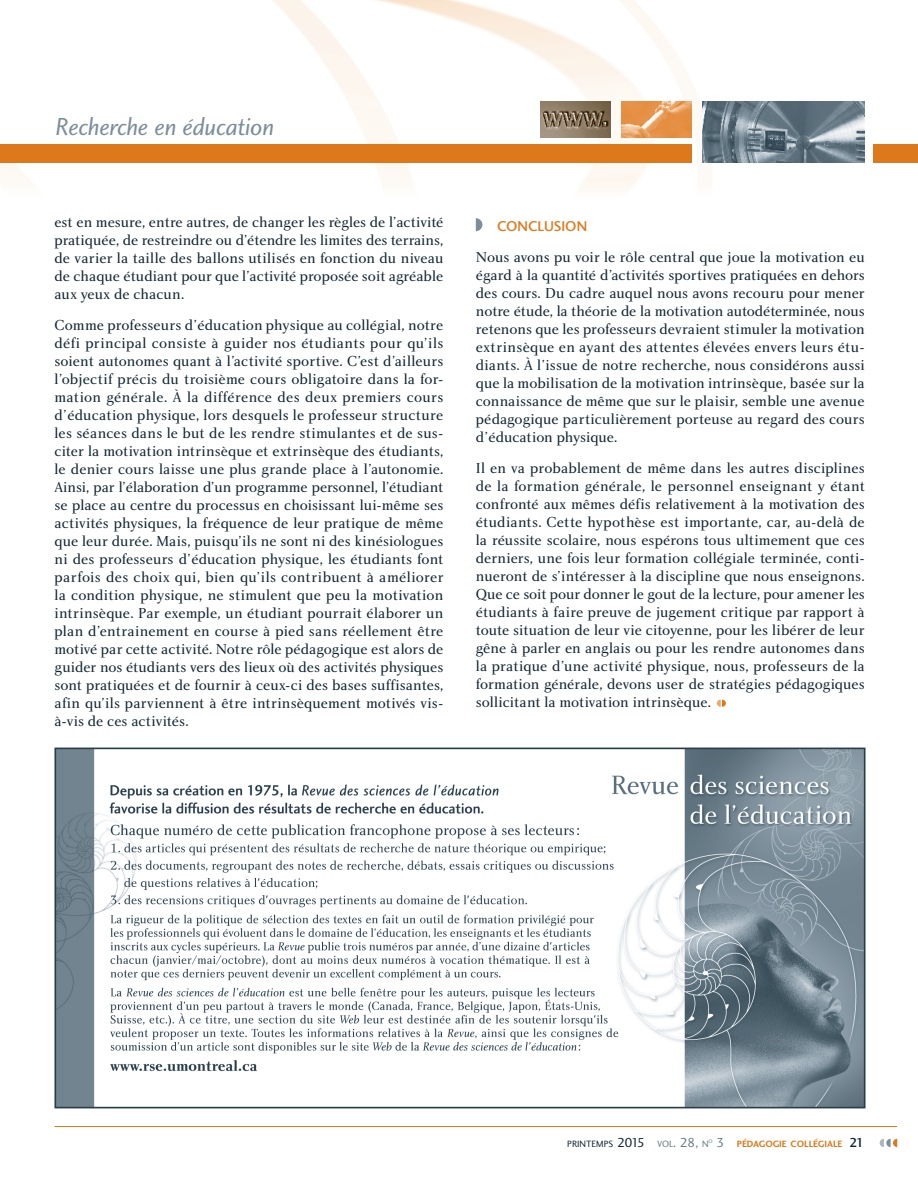
<style>
.page{position:relative;width:918px;height:1188px;background:#fff}
.page>*{position:absolute;margin:0;border:0;box-sizing:border-box;transform-origin:0 0}
.t1{font:25.5px "Charlotte Sans Book Italic Plain";letter-spacing:-.01em;color:#7c8e9a}
.t2{font:15px/18px "Charlotte Book Plain";color:#122632;text-align:justify}
.t3{font:14.7px "Charlotte Sans Medium Plain";letter-spacing:-.005em;color:#de791b}
.t4{font:9.45px "Charlotte Sans Bold Plain";color:#de791b}
.t5{font:9.45px "Charlotte Sans Book Plain";color:#122632}
.t6{font:5.55px "Charlotte Sans Book Plain";color:#687c88}
.s1{font-size:13.5px}
.s2{color:#687c88}
.s3{font-size:13.5px;color:#687c88}
.s4{font-family:"Charlotte Sans Book Plain";font-size:13.5px;color:#687c88}
.s5{font-family:"Charlotte Sans Medium Plain";font-size:13.5px;color:#122632}
</style>
<div class="page">
<svg style="left:476px;top:218px;width:6px;height:13px"></svg>
<img style="left:0;top:0;width:918px;height:189px">
<img style="left:702px;top:101px;width:162px;height:61px">
<img style="left:540px;top:101px;width:70px;height:36px">
<img style="left:621px;top:101px;width:70px;height:36px">
<svg style="left:879px;top:1138px;width:18px;height:9px"></svg>
<hr style="left:54px;top:1126px;width:843px;height:1px;background:#de791b">
<div style="left:873px;top:144px;width:45px;height:18px;background:#de791b"></div>
<div style="left:0;top:144px;width:692px;height:18px;background:#de791b"></div>
<svg style="left:717px;top:699px;width:9px;height:8px"></svg>
<img style="left:54px;top:747px;width:812px;height:362px">
<h1 class="t1" style="left:56px;top:112px;width:220px">Recherche en éducation</h1>
<p class="t2" style="left:54px;top:212px;width:390px">est en mesure, entre autres, de changer les règles de l’activité pratiquée, de restreindre ou d’étendre les limites des terrains, de varier la taille des ballons utilisés en fonction du niveau de chaque étudiant pour que l’activité proposée soit agréable aux yeux de chacun.</p>
<p class="t2" style="left:54px;top:316px;width:390px">Comme professeurs d’éducation physique au collégial, notre défi principal consiste à guider nos étudiants pour qu’ils soient autonomes quant à l’activité sportive. C’est d’ailleurs l’objectif précis du troisième cours obligatoire dans la for&shy;mation générale. À la différence des deux premiers cours d’éducation physique, lors desquels le professeur structure les séances dans le but de les rendre stimulantes et de sus&shy;citer la motivation intrinsèque et extrinsèque des étudiants, le denier cours laisse une plus grande place à l’autonomie.<br>Ainsi, par l’élaboration d’un programme personnel, l’étudiant se place au centre du processus en choisissant lui-même ses activités physiques, la fréquence de leur pratique de même que leur durée. Mais, puisqu’ils ne sont ni des kinésiologues ni des professeurs d’éducation physique, les étudiants font parfois des choix qui, bien qu’ils contribuent à améliorer la condition physique, ne stimulent que peu la motivation intrinsèque. Par exemple, un étudiant pourrait élaborer un plan d’entrainement en course à pied sans réellement être motivé par cette activité. Notre rôle pédagogique est alors de guider nos étudiants vers des lieux où des activités physiques sont pratiquées et de fournir à ceux-ci des bases suffisantes, afin qu’ils parviennent à être intrinsèquement motivés vis&shy;à-vis de ces activités.</p>
<p class="t3" style="left:497px;top:217px;width:92px">CONCLUSION</p>
<p class="t2" style="left:476px;top:248px;width:390px">Nous avons pu voir le rôle central que joue la motivation eu égard à la quantité d’activités sportives pratiquées en dehors des cours. Du cadre auquel nous avons recouru pour mener notre étude, la théorie de la motivation autodéterminée, nous retenons que les professeurs devraient stimuler la motivation extrinsèque en ayant des attentes élevées envers leurs étu&shy;diants. À l’issue de notre recherche, nous considérons aussi que la mobilisation de la motivation intrinsèque, basée sur la connaissance de même que sur le plaisir, semble une avenue pédagogique particulièrement porteuse au regard des cours d’éducation physique.</p>
<p class="t2" style="left:476px;top:459px;width:390px">Il en va probablement de même dans les autres disciplines de la formation générale, le personnel enseignant y étant confronté aux mêmes défis relativement à la motivation des étudiants. Cette hypothèse est importante, car, au-delà de la réussite scolaire, nous espérons tous ultimement que ces derniers, une fois leur formation collégiale terminée, conti&shy;nueront de s’intéresser à la discipline que nous enseignons.<br>Que ce soit pour donner le gout de la lecture, pour amener les étudiants à faire preuve de jugement critique par rapport à toute situation de leur vie citoyenne, pour les libérer de leur gêne à parler en anglais ou pour les rendre autonomes dans la pratique d’une activité physique, nous, professeurs de la formation générale, devons user de stratégies pédagogiques sollicitant la motivation intrinsèque.</p>
<p class="t5" style="left:567px;top:1138px;width:143px">PRINTEMPS <span class="s1">2015</span> <span class="s2">VOL</span><span class="s3">. 28,</span> <span class="s2">N</span></p>
<p class="t6" style="left:708px;top:1137px;width:6px">O</p>
<p class="t4" style="left:716px;top:1138px;width:149px"><span class="s4">3</span> PÉDAGOGIE COLLÉGIALE <span class="s5">21</span></p>
</div>
